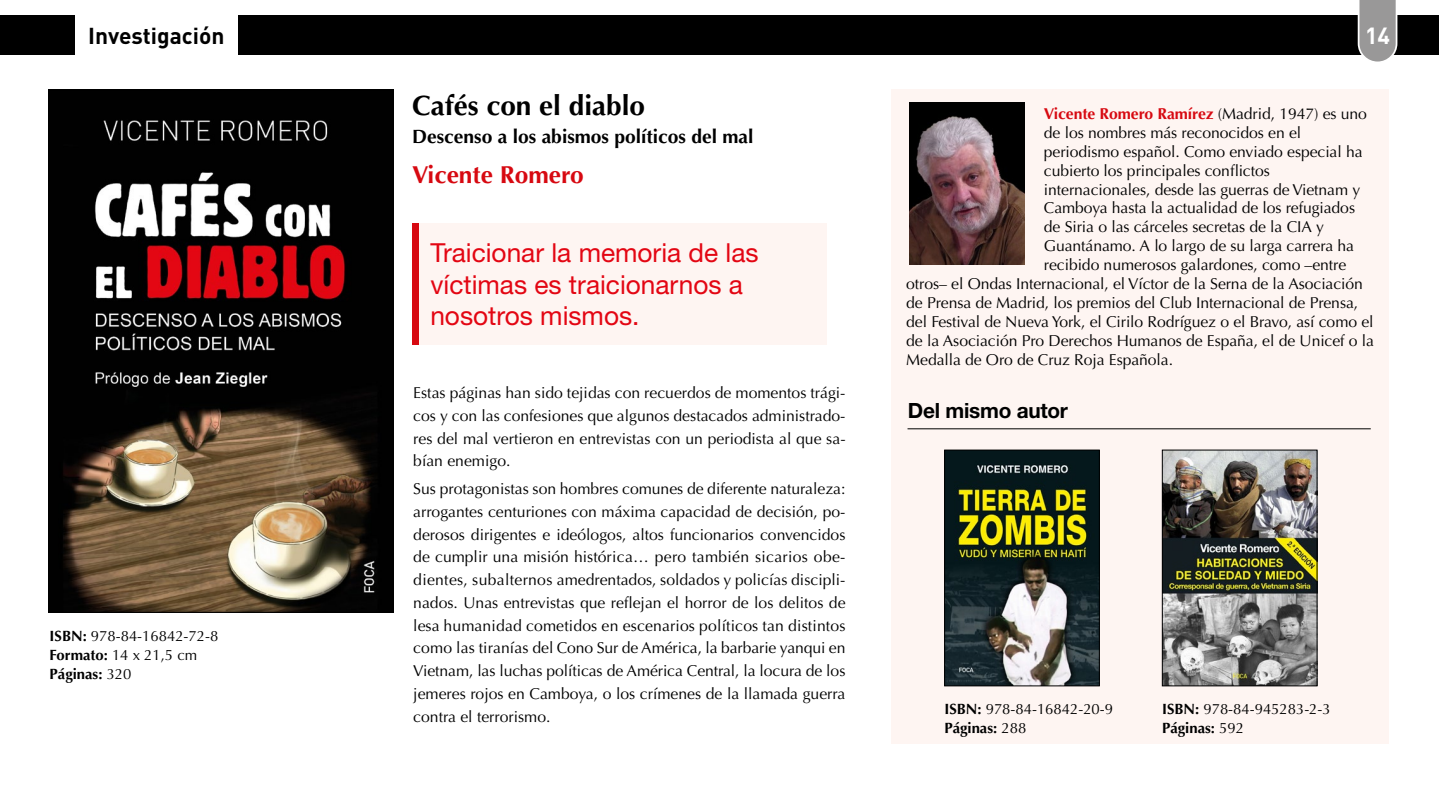
<style>
.page{position:relative;width:1439px;height:794px;background:#fff}
.page>*{position:absolute;margin:0;border:0;box-sizing:border-box;transform-origin:0 0}
.t1{font:700 28px "Optima";color:#000}
.t2{font:26.25px/31.5px "Helvetica Neue LT Std";color:#e30613}
.t3{font:700 24.5px "Optima";color:#d70911}
.t4{font:700 23.1px "DIN";color:#fff}
.t5{font:700 22.75px "DIN";color:#000}
.t6{font:700 21px "Helvetica Neue LT Std";letter-spacing:-.01em;color:#000}
.t7{font:700 19.25px "Optima";color:#000}
.t8{font:15.75px/22.8px "Optima";letter-spacing:-.005em;color:#000;text-align:justify}
.t9{font:700 15.75px "Optima";letter-spacing:-.005em;color:#d70911}
.t10{font:14.88px/18.9px "Optima";color:#000}
.s1{font-weight:700}
.s2{font-weight:400;color:#000}
</style>
<div class="page">
<div style="left:891px;top:90px;width:498px;height:654px;background:#fef5f2"></div>
<div style="left:0;top:16px;width:74px;height:39px;background:#000"></div>
<div style="left:238px;top:16px;width:1201px;height:39px;background:#000"></div>
<img style="left:50px;top:91px;width:341px;height:519px">
<div style="left:419px;top:223px;width:407px;height:122px;background:#fef5f2"></div>
<div style="left:412px;top:223px;width:6px;height:122px;background:#d70911"></div>
<img style="left:946px;top:452px;width:151px;height:232px">
<div style="left:944px;top:450px;width:155px;height:236px;border:1px solid #000"></div>
<img style="left:1164px;top:452px;width:151px;height:232px">
<div style="left:1162px;top:450px;width:155px;height:236px;border:1px solid #000"></div>
<img style="left:909px;top:102px;width:115px;height:162px">
<hr style="left:907px;top:428px;width:463px;height:1px;background:#000">
<svg style="left:1357px;top:0;width:40px;height:62px;background:#a3a2a2"></svg>
<h3 class="t5" style="left:88px;top:21px;width:138px">Investigación</h3>
<p class="t10" style="left:50px;top:627px;width:170px"><span class="s1">ISBN:</span> 978-84-16842-72-8<br><span class="s1">Formato:</span> 14 x 21,5 cm<br><span class="s1">Páginas:</span> 320</p>
<h1 class="t1" style="left:412px;top:89px;width:234px">Cafés con el diablo</h1>
<p class="t7" style="left:412px;top:125px;width:343px">Descenso a los abismos políticos del mal</p>
<h3 class="t3" style="left:412px;top:160px;width:173px">Vicente Romero</h3>
<h2 class="t2" style="left:430px;top:236px;width:330px">Traicionar la memoria de las víctimas es traicionarnos a nosotros mismos.</h2>
<p class="t8" style="left:413px;top:381px;width:434px">Estas páginas han sido tejidas con recuerdos de momentos trági&shy;cos y con las confesiones que algunos destacados administrado&shy;res del mal vertieron en entrevistas con un periodista al que sa&shy;bían enemigo.</p>
<p class="t8" style="left:413px;top:477px;width:434px">Sus protagonistas son hombres comunes de diferente naturaleza: arrogantes centuriones con máxima capacidad de decisión, po&shy;derosos dirigentes e ideólogos, altos funcionarios convencidos de cumplir una misión histórica… pero también sicarios obe&shy;dientes, subalternos amedrentados, soldados y policías discipli&shy;nados. Unas entrevistas que reflejan el horror de los delitos de lesa humanidad cometidos en escenarios políticos tan distintos como las tiranías del Cono Sur de América, la barbarie yanqui en Vietnam, las luchas políticas de América Central, la locura de los jemeres rojos en Camboya, o los crímenes de la llamada guerra contra el terrorismo.</p>
<h3 class="t4" style="left:1365px;top:21px;width:27px">14</h3>
<p class="t9" style="left:1044px;top:104px;width:324px">Vicente Romero Ramírez <span class="s2">(Madrid, 1947) es uno</span></p>
<p class="t8" style="left:1044px;top:121px;width:259px">de los nombres más reconocidos en el</p>
<p class="t8" style="left:1044px;top:140px;width:320px">periodismo español. Como enviado especial ha</p>
<p class="t8" style="left:1044px;top:159px;width:227px">cubierto los principales conflictos</p>
<p class="t8" style="left:1044px;top:178px;width:318px">internacionales, desde las guerras de Vietnam y</p>
<p class="t8" style="left:1044px;top:197px;width:313px">Camboya hasta la actualidad de los refugiados</p>
<p class="t8" style="left:1044px;top:216px;width:282px">de Siria o las cárceles secretas de la CIA y</p>
<p class="t8" style="left:1044px;top:235px;width:311px">Guantánamo. A lo largo de su larga carrera ha</p>
<p class="t8" style="left:1044px;top:254px;width:304px">recibido numerosos galardones, como –entre</p>
<p class="t8" style="left:906px;top:273px;width:458px">otros– el Ondas Internacional, el Víctor de la Serna de la Asociación</p>
<p class="t8" style="left:906px;top:291px;width:453px">de Prensa de Madrid, los premios del Club Internacional de Prensa,</p>
<p class="t8" style="left:906px;top:310px;width:469px">del Festival de Nueva York, el Cirilo Rodríguez o el Bravo, así como el</p>
<p class="t8" style="left:906px;top:329px;width:469px">de la Asociación Pro Derechos Humanos de España, el de Unicef o la</p>
<p class="t8" style="left:906px;top:348px;width:268px">Medalla de Oro de Cruz Roja Española.</p>
<h3 class="t6" style="left:908px;top:398px;width:162px">Del mismo autor</h3>
<p class="t10" style="left:944px;top:700px;width:170px"><span class="s1">ISBN:</span> 978-84-16842-20-9<br><span class="s1">Páginas:</span> 288</p>
<p class="t10" style="left:1162px;top:700px;width:170px"><span class="s1">ISBN:</span> 978-84-945283-2-3<br><span class="s1">Páginas:</span> 592</p>
</div>
